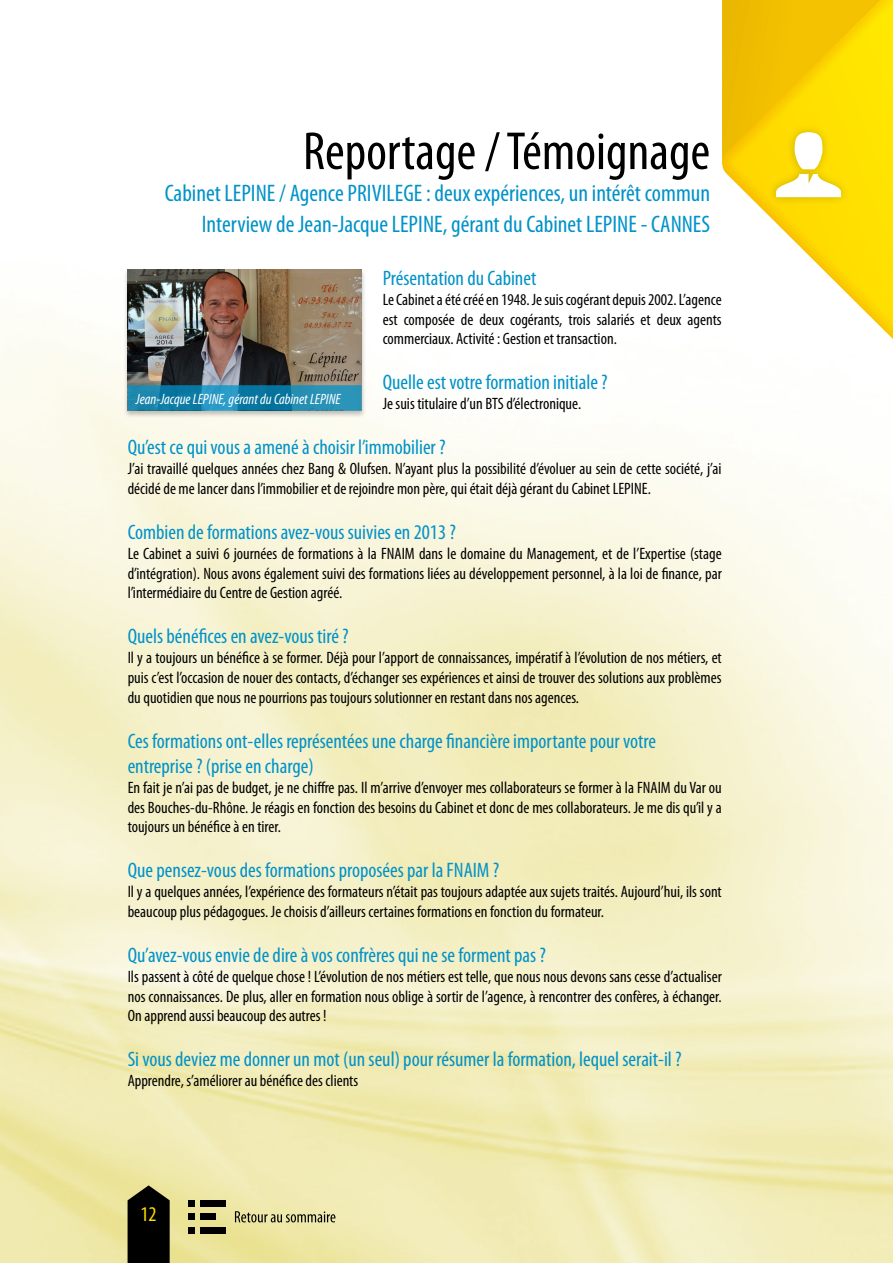
<style>
.page{position:relative;width:893px;height:1263px;background:#fff}
.page>*{position:absolute;margin:0;border:0;box-sizing:border-box;transform-origin:0 0}
.t1{font:condensed 54px "Myriad Pro";color:#000}
.t2{font:condensed 24px/31.5px "Myriad Pro";color:#0092c8;text-align:right}
.t3{font:condensed 21px/25.2px "Myriad Pro";color:#0092c8}
.t4{font:condensed 21px "Myriad Pro";color:#ffdc01}
.t5{font:condensed 16.5px/19.8px "Myriad Pro";color:#000;text-align:justify}
.t6{font:italic condensed 15px "Myriad Pro";color:#fff}
</style>
<div class="page">
<img style="left:0;top:312px;width:893px;height:951px">
<svg style="left:128px;top:1185px;width:42px;height:78px;background:#191810"></svg>
<div style="left:201px;top:1213px;width:15px;height:7px;background:#000"></div>
<div style="left:201px;top:1227px;width:25px;height:6px;background:#000"></div>
<div style="left:201px;top:1200px;width:25px;height:7px;background:#000"></div>
<svg style="left:188px;top:1227px;width:6px;height:6px"></svg>
<div style="left:188px;top:1213px;width:6px;height:7px;background:#000"></div>
<div style="left:188px;top:1200px;width:6px;height:7px;background:#000"></div>
<svg style="left:235px;top:1211px;width:100px;height:11px"></svg>
<img style="left:723px;top:0;width:170px;height:394px">
<div style="left:767px;top:123px;width:83px;height:83px;background:#000;opacity:.2"></div>
<svg style="left:776px;top:132px;width:65px;height:65px"></svg>
<div style="left:123px;top:268px;width:243px;height:150px;background:#000;opacity:.25"></div>
<img style="left:128px;top:270px;width:234px;height:115px">
<svg style="left:128px;top:385px;width:234px;height:26px;background:#1b85ac"></svg>
<h1 class="t1" style="left:303px;top:119px;width:409px">Reportage / Témoignage</h1>
<h2 class="t2" style="left:165px;top:177px;width:547px">Cabinet LEPINE / Agence PRIVILEGE : deux expériences, un intérêt commun<br>Interview de Jean-Jacque LEPINE, gérant du Cabinet LEPINE - CANNES</h2>
<p class="t3" style="left:383px;top:265px;width:155px">Présentation du Cabinet</p>
<p class="t5" style="left:383px;top:289px;width:341px">Le Cabinet a été créé en 1948. Je suis cogérant depuis 2002. L’agence est composée de deux cogérants, trois salariés et deux agents commerciaux. Activité : Gestion et transaction.</p>
<p class="t3" style="left:383px;top:370px;width:227px">Quelle est votre formation initiale ?</p>
<p class="t5" style="left:383px;top:394px;width:200px">Je suis titulaire d’un BTS d’électronique.</p>
<p class="t3" style="left:128px;top:434px;width:319px">Qu’est ce qui vous a amené à choisir l’immobilier ?</p>
<p class="t5" style="left:128px;top:458px;width:595px">J’ai travaillé quelques années chez Bang &amp; Olufsen. N’ayant plus la possibilité d’évoluer au sein de cette société, j’ai décidé de me lancer dans l’immobilier et de rejoindre mon père, qui était déjà gérant du Cabinet LEPINE.</p>
<p class="t3" style="left:128px;top:519px;width:330px">Combien de formations avez-vous suivies en 2013 ?</p>
<p class="t5" style="left:128px;top:543px;width:596px">Le Cabinet a suivi 6 journées de formations à la FNAIM dans le domaine du Management, et de l’Expertise (stage d’intégration). Nous avons également suivi des formations liées au développement personnel, à la loi de finance, par l’intermédiaire du Centre de Gestion agréé.</p>
<p class="t3" style="left:128px;top:623px;width:223px">Quels bénéfices en avez-vous tiré ?</p>
<p class="t5" style="left:128px;top:647px;width:596px">Il y a toujours un bénéfice à se former. Déjà pour l’apport de connaissances, impératif à l’évolution de nos métiers, et puis c’est l’occasion de nouer des contacts, d’échanger ses expériences et ainsi de trouver des solutions aux problèmes du quotidien que nous ne pourrions pas toujours solutionner en restant dans nos agences.</p>
<p class="t3" style="left:128px;top:728px;width:530px">Ces formations ont-elles représentées une charge financière importante pour votre entreprise ? (prise en charge)</p>
<p class="t5" style="left:128px;top:777px;width:596px">En fait je n’ai pas de budget, je ne chiffre pas. Il m’arrive d’envoyer mes collaborateurs se former à la FNAIM du Var ou des Bouches-du-Rhône. Je réagis en fonction des besoins du Cabinet et donc de mes collaborateurs. Je me dis qu’il y a toujours un bénéfice à en tirer.</p>
<p class="t3" style="left:128px;top:857px;width:373px">Que pensez-vous des formations proposées par la FNAIM ?</p>
<p class="t5" style="left:128px;top:881px;width:596px">Il y a quelques années, l’expérience des formateurs n’était pas toujours adaptée aux sujets traités. Aujourd’hui, ils sont beaucoup plus pédagogues. Je choisis d’ailleurs certaines formations en fonction du formateur.</p>
<p class="t3" style="left:128px;top:942px;width:420px">Qu’avez-vous envie de dire à vos confrères qui ne se forment pas ?</p>
<p class="t5" style="left:128px;top:966px;width:596px">Ils passent à côté de quelque chose ! L’évolution de nos métiers est telle, que nous nous devons sans cesse d’actualiser nos connaissances. De plus, aller en formation nous oblige à sortir de l’agence, à rencontrer des confères, à échanger.<br>On apprend aussi beaucoup des autres !</p>
<p class="t3" style="left:128px;top:1046px;width:556px">Si vous deviez me donner un mot (un seul) pour résumer la formation, lequel serait-il ?</p>
<p class="t5" style="left:128px;top:1070px;width:232px">Apprendre, s’améliorer au bénéfice des clients</p>
<p class="t6" style="left:136px;top:390px;width:206px">Jean-Jacque LEPINE, gérant du Cabinet LEPINE</p>
<p class="t4" style="left:141px;top:1202px;width:18px">12</p>
</div>
